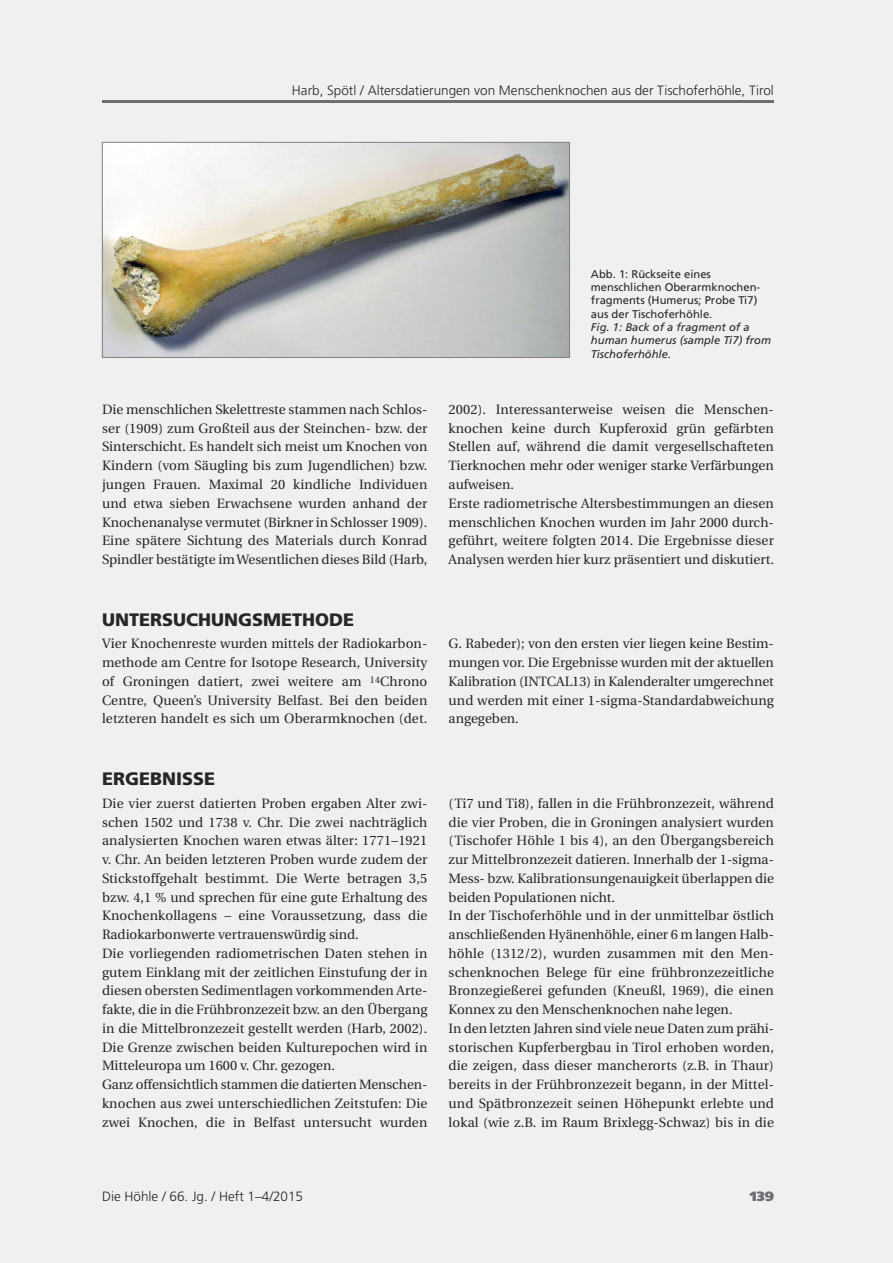
<style>
.page{position:relative;width:893px;height:1263px;background:#f0f0f1}
.page>*{position:absolute;margin:0;border:0;box-sizing:border-box;transform-origin:0 0}
.t1{font:900 18px "Frutiger";color:#272627}
.t2{font:13.5px/18.8px "Utopia";letter-spacing:.01em;color:#272627;text-align:justify}
.t3{font:300 13.5px "Frutiger";color:#272627}
.t4{font:900 13.5px "Frutiger";color:#6d6e71}
.t5{font:11.1px/13.4px "Frutiger";color:#272627}
.t6{font:italic 11.1px/13.4px "Frutiger";color:#272627}
</style>
<div class="page">
<img style="left:104px;top:144px;width:464px;height:212px">
<div style="left:102px;top:142px;width:468px;height:216px;border:1px solid #808080"></div>
<hr style="left:102px;top:100px;width:672px;height:3px;background:#6d6e71">
<p class="t3" style="left:292px;top:85px;width:483px">Harb, Spötl / Altersdatierungen von Menschenknochen aus der Tischoferhöhle, Tirol</p>
<p class="t5" style="left:591px;top:268px;width:171px">Abb. 1: Rückseite eines menschlichen Oberarmknochen&shy;fragments (Humerus; Probe Ti7) aus der Tischoferhöhle.</p>
<p class="t6" style="left:591px;top:321px;width:182px">Fig. 1: Back of a fragment of a human humerus (sample Ti7) from<br>Tischoferhöhle.</p>
<p class="t2" style="left:102px;top:401px;width:327px">Die menschlichen Skelettreste stammen nach Schlos&shy;ser (1909) zum Großteil aus der Steinchen- bzw. der Sinterschicht. Es handelt sich meist um Knochen von Kindern (vom Säugling bis zum Jugendlichen) bzw. jungen Frauen. Maximal 20 kindliche Individuen und etwa sieben Erwachsene wurden anhand der Knochenanalyse vermutet (Birkner in Schlosser 1909).<br>Eine spätere Sichtung des Materials durch Konrad Spindler bestätigte imWesentlichen dieses Bild (Harb,</p>
<p class="t2" style="left:449px;top:401px;width:327px;text-align:left">2002). Interessanterweise weisen die Menschen&shy;knochen keine durch Kupferoxid grün gefärbten Stellen auf, während die damit vergesellschafteten Tierknochen mehr oder weniger starke Verfärbungen aufweisen.<br>Erste radiometrische Altersbestimmungen an diesen menschlichen Knochen wurden im Jahr 2000 durch&shy;geführt, weitere folgten 2014. Die Ergebnisse dieser Analysen werden hier kurz präsentiert und diskutiert.</p>
<h1 class="t1" style="left:102px;top:612px;width:253px">UNTERSUCHUNGSMETHODE</h1>
<p class="t2" style="left:102px;top:635px;width:327px">Vier Knochenreste wurden mittels der Radiokarbon&shy;methode am Centre for Isotope Research, University of Groningen datiert, zwei weitere am <sup>14</sup>Chrono Centre, Queen’s University Belfast. Bei den beiden letzteren handelt es sich um Oberarmknochen (det.</p>
<p class="t2" style="left:449px;top:635px;width:327px">G. Rabeder); von den ersten vier liegen keine Bestim&shy;mungen vor. Die Ergebnisse wurden mit der aktuellen Kalibration (INTCAL13) in Kalenderalter umgerechnet und werden mit einer 1-sigma-Standardabweichung angegeben.</p>
<h1 class="t1" style="left:102px;top:772px;width:115px">ERGEBNISSE</h1>
<p class="t2" style="left:102px;top:795px;width:327px;text-align:left">Die vier zuerst datierten Proben ergaben Alter zwi&shy;schen 1502 und 1738 v. Chr. Die zwei nachträglich analysierten Knochen waren etwas älter: 1771–1921 v. Chr. An beiden letzteren Proben wurde zudem der Stickstoffgehalt bestimmt. Die Werte betragen 3,5 bzw. 4,1 % und sprechen für eine gute Erhaltung des Knochenkollagens – eine Voraussetzung, dass die Radiokarbonwerte vertrauenswürdig sind.<br>Die vorliegenden radiometrischen Daten stehen in gutem Einklang mit der zeitlichen Einstufung der in diesen obersten Sedimentlagen vorkommenden Arte&shy;fakte, die in die Frühbronzezeit bzw. an den Übergang in die Mittelbronzezeit gestellt werden (Harb, 2002).<br>Die Grenze zwischen beiden Kulturepochen wird in Mitteleuropa um 1600 v. Chr. gezogen.<br>Ganz offensichtlich stammen die datierten Menschen&shy;knochen aus zwei unterschiedlichen Zeitstufen: Die zwei Knochen, die in Belfast untersucht wurden</p>
<p class="t2" style="left:449px;top:795px;width:327px;text-align:left">(Ti7 und Ti8), fallen in die Frühbronzezeit, während die vier Proben, die in Groningen analysiert wurden (Tischofer Höhle 1 bis 4), an den Übergangsbereich zur Mittelbronzezeit datieren. Innerhalb der 1-sigma-Mess- bzw. Kalibrationsungenauigkeit überlappen die beiden Populationen nicht.<br>In der Tischoferhöhle und in der unmittelbar östlich anschließenden Hyänenhöhle, einer 6 m langen Halb&shy;höhle (1312/2), wurden zusammen mit den Men&shy;schenknochen Belege für eine frühbronzezeitliche Bronzegießerei gefunden (Kneußl, 1969), die einen Konnex zu den Menschenknochen nahe legen.<br>In den letzten Jahren sind viele neue Daten zum prähi&shy;storischen Kupferbergbau in Tirol erhoben worden, die zeigen, dass dieser mancherorts (z.B. in Thaur) bereits in der Frühbronzezeit begann, in der Mittel&shy;und Spätbronzezeit seinen Höhepunkt erlebte und lokal (wie z.B. im Raum Brixlegg-Schwaz) bis in die</p>
<p class="t3" style="left:102px;top:1191px;width:203px">Die Höhle / 66. Jg. / Heft 1–4/2015</p>
<p class="t4" style="left:750px;top:1191px;width:26px">139</p>
</div>
